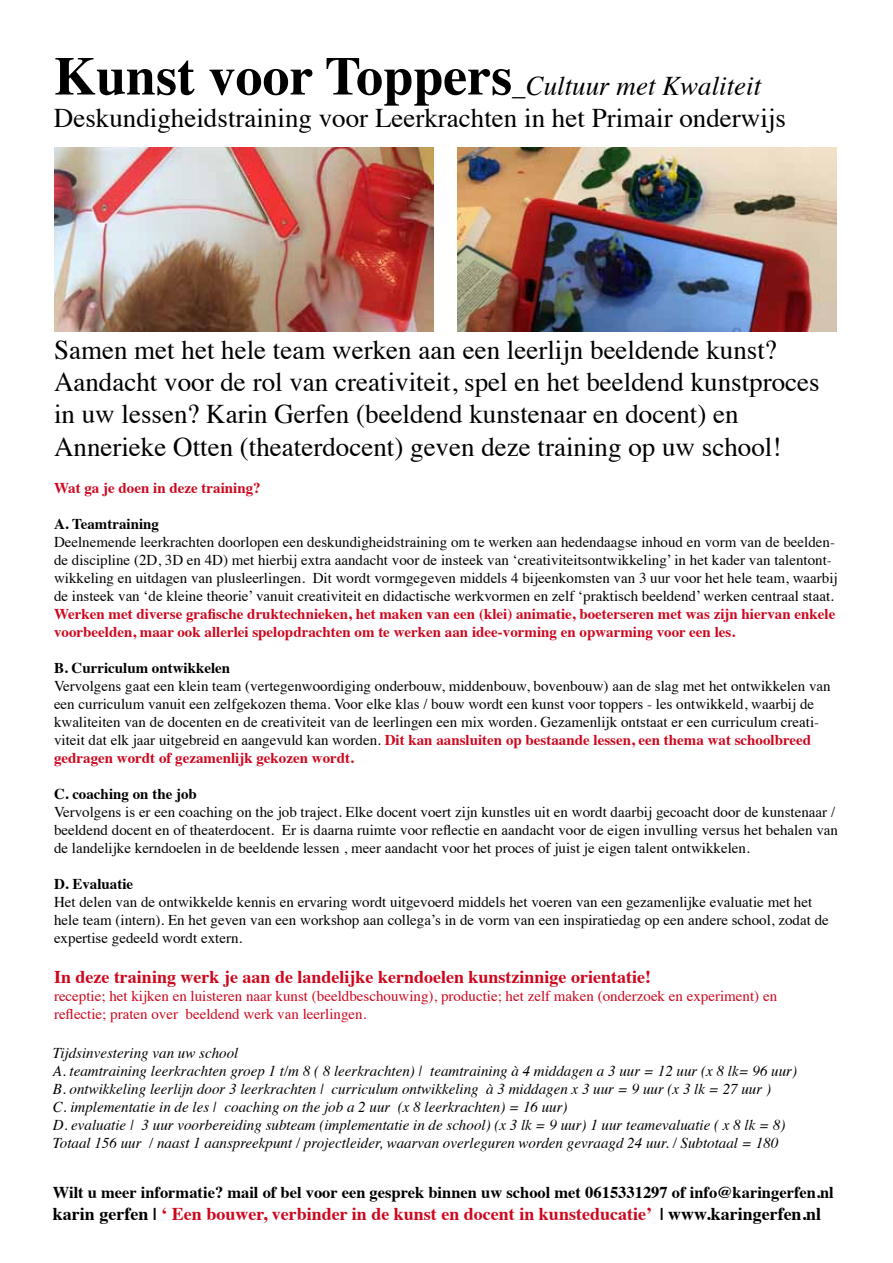
<style>
.page{position:relative;width:893px;height:1263px;background:#fff}
.page>*{position:absolute;margin:0;border:0;box-sizing:border-box;transform-origin:0 0}
.t1{font:27px/32.4px "Times";color:#000}
.t2{font:700 18px "Times";color:#cd071e}
.t3{font:700 16.5px "Times";color:#000}
.t4{font:15px/18px "Times";color:#000}
.t5{font:italic 15px/18px "Times";color:#000}
.t6{font:700 15px/18px "Times";color:#cd071e}
.t7{font:15px/18px "Times";color:#cd071e}
.t8{font:700 15px "Times";color:#000}
.s1{font-weight:700;font-size:54px}
.s2{font-style:italic}
.s3{font-weight:700;color:#cd071e}
.s4{color:#000}
</style>
<div class="page">
<img style="left:54px;top:148px;width:380px;height:183px">
<img style="left:457px;top:148px;width:380px;height:183px">
<h1 class="t1" style="left:54px;top:67px;width:733px"><span class="s1">Kunst voor Toppers</span><span class="s2">_Cultuur met Kwaliteit<br></span>Deskundigheidstraining voor Leerkrachten in het Primair onderwijs</h1>
<p class="t1" style="left:54px;top:331px;width:767px">Samen met het hele team werken aan een leerlijn beeldende kunst?<br>Aandacht voor de rol van creativiteit, spel en het beeldend kunstproces in uw lessen? Karin Gerfen (beeldend kunstenaar en docent) en Annerieke Otten (theaterdocent) geven deze training op uw school!</p>
<p class="t6" style="left:54px;top:477px;width:208px">Wat ga je doen in deze training?</p>
<p class="t8" style="left:54px;top:510px;width:107px">A. Teamtraining</p>
<p class="t4" style="left:54px;top:532px;width:785px">Deelnemende leerkrachten doorlopen een deskundigheidstraining om te werken aan hedendaagse inhoud en vorm van de beelden&shy;de discipline (2D, 3D en 4D) met hierbij extra aandacht voor de insteek van ‘creativiteitsontwikkeling’ in het kader van talentont&shy;wikkeling en uitdagen van plusleerlingen. Dit wordt vormgegeven middels 4 bijeenkomsten van 3 uur voor het hele team, waarbij de insteek van ‘de kleine theorie’ vanuit creativiteit en didactische werkvormen en zelf ‘praktisch beeldend’ werken centraal staat.</p>
<p class="t6" style="left:54px;top:603px;width:783px">Werken met diverse grafische druktechnieken, het maken van een (klei) animatie, boeterseren met was zijn hiervan enkele voorbeelden, maar ook allerlei spelopdrachten om te werken aan idee-vorming en opwarming voor een les.</p>
<p class="t8" style="left:54px;top:654px;width:178px">B. Curriculum ontwikkelen</p>
<p class="t4" style="left:54px;top:676px;width:778px">Vervolgens gaat een klein team (vertegenwoordiging onderbouw, middenbouw, bovenbouw) aan de slag met het ontwikkelen van een curriculum vanuit een zelfgekozen thema. Voor elke klas / bouw wordt een kunst voor toppers - les ontwikkeld, waarbij de kwaliteiten van de docenten en de creativiteit van de leerlingen een mix worden. Gezamenlijk ontstaat er een curriculum creati&shy;viteit dat elk jaar uitgebreid en aangevuld kan worden. <span class="s3">Dit kan aansluiten op bestaande lessen, een thema wat schoolbreed gedragen wordt of gezamenlijk gekozen wordt.</span></p>
<p class="t8" style="left:54px;top:780px;width:144px">C. coaching on the job</p>
<p class="t4" style="left:54px;top:802px;width:785px">Vervolgens is er een coaching on the job traject. Elke docent voert zijn kunstles uit en wordt daarbij gecoacht door de kunstenaar / beeldend docent en of theaterdocent. Er is daarna ruimte voor reflectie en aandacht voor de eigen invulling versus het behalen van de landelijke kerndoelen in de beeldende lessen , meer aandacht voor het proces of juist je eigen talent ontwikkelen.</p>
<p class="t8" style="left:54px;top:870px;width:81px">D. Evaluatie</p>
<p class="t4" style="left:54px;top:892px;width:776px">Het delen van de ontwikkelde kennis en ervaring wordt uitgevoerd middels het voeren van een gezamenlijke evaluatie met het hele team (intern). En het geven van een workshop aan collega’s in de vorm van een inspiratiedag op een andere school, zodat de expertise gedeeld wordt extern.</p>
<p class="t2" style="left:54px;top:959px;width:599px">In deze training werk je aan de landelijke kerndoelen kunstzinnige orientatie!</p>
<p class="t7" style="left:54px;top:985px;width:725px">receptie; het kijken en luisteren naar kunst (beeldbeschouwing), productie; het zelf maken (onderzoek en experiment) en reflectie; praten over beeldend werk van leerlingen.</p>
<p class="t5" style="left:53px;top:1043px;width:746px">Tijdsinvestering van uw school<br>A. teamtraining leerkrachten groep 1 t/m 8 ( 8 leerkrachten) | teamtraining à 4 middagen a 3 uur = 12 uur (x 8 lk= 96 uur)<br>B. ontwikkeling leerlijn door 3 leerkrachten | curriculum ontwikkeling à 3 middagen x 3 uur = 9 uur (x 3 lk = 27 uur )<br>C. implementatie in de les | coaching on the job a 2 uur (x 8 leerkrachten) = 16 uur)<br>D. evaluatie | 3 uur voorbereiding subteam (implementatie in de school) (x 3 lk = 9 uur) 1 uur teamevaluatie ( x 8 lk = 8)<br>Totaal 156 uur / naast 1 aanspreekpunt / projectleider, waarvan overleguren worden gevraagd 24 uur. / Subtotaal = 180</p>
<p class="t3" style="left:53px;top:1176px;width:782px">Wilt u meer informatie? mail of bel voor een gesprek binnen uw school met 0615331297 of info@karingerfen.nl</p>
<p class="t2" style="left:53px;top:1196px;width:770px"><span class="s4">karin gerfen |</span> ‘ Een bouwer, verbinder in de kunst en docent in kunsteducatie’ <span class="s4">| www.karingerfen.nl</span></p>
</div>
